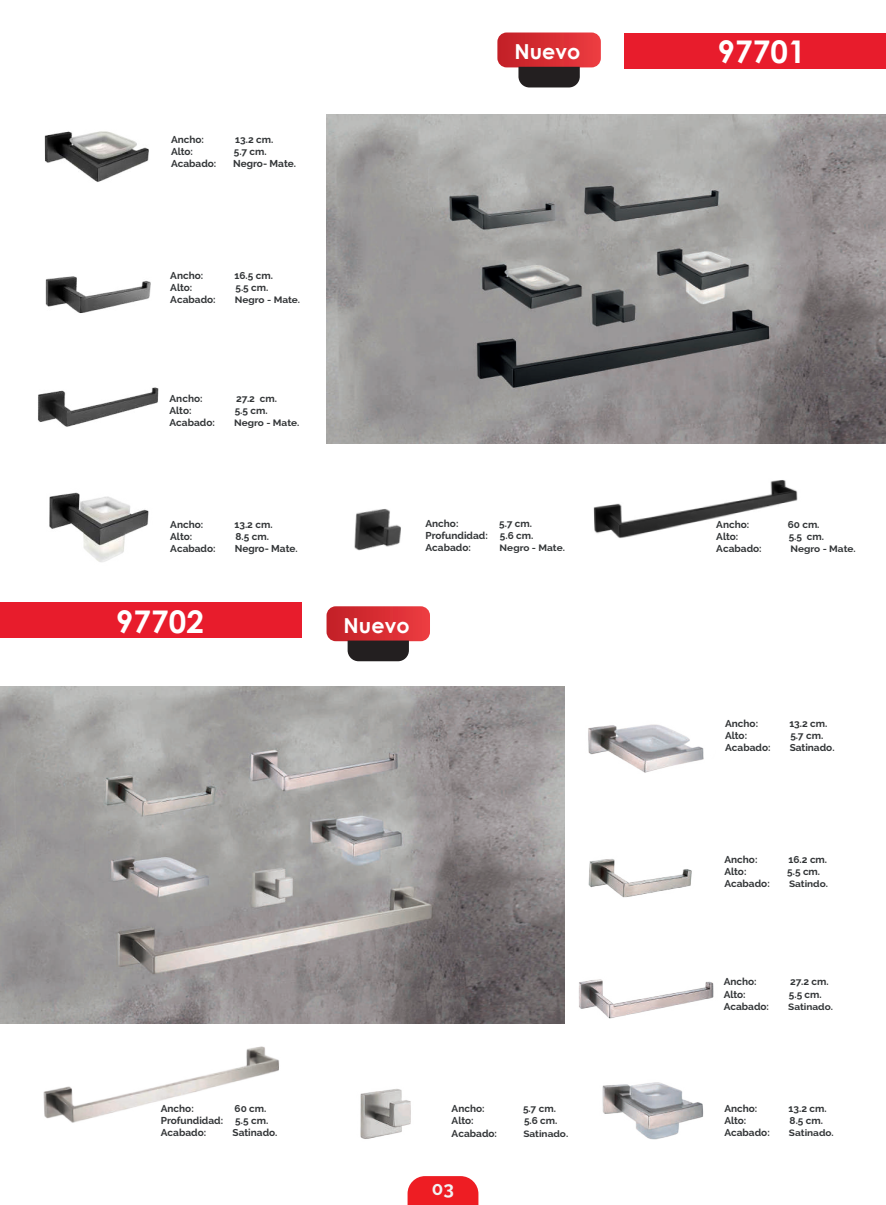
<style>
.page{position:relative;width:886px;height:1205px;background:#fff}
.page>*{position:absolute;margin:0;border:0;box-sizing:border-box;transform-origin:0 0}
.t1{font:700 31.25px "Century Gothic";letter-spacing:.005em;color:#fff}
.t2{font:700 20.62px "Century Gothic";letter-spacing:.005em;color:#fff}
.t3{font:700 18.75px "Raleway";color:#f2f3f4}
.t4{font:700 10px/12px "Raleway";color:#333638}
.t5{font:700 9.25px "Raleway";color:#333638;scale:1.08 1}
.s1{font-size:9.25px}
</style>
<div class="page">
<img style="left:0;top:686px;width:564px;height:337px">
<img style="left:360px;top:1089px;width:51px;height:50px">
<img style="left:43px;top:1046px;width:236px;height:77px">
<img style="left:602px;top:1082px;width:102px;height:58px">
<img style="left:579px;top:979px;width:135px;height:40px">
<img style="left:588px;top:859px;width:104px;height:39px">
<img style="left:588px;top:724px;width:116px;height:49px">
<div style="left:624px;top:33px;width:262px;height:36px;background:#e81c2c"></div>
<div style="left:0;top:602px;width:301px;height:36px;background:#e81c2c"></div>
<img style="left:593px;top:480px;width:205px;height:58px">
<img style="left:49px;top:492px;width:100px;height:70px">
<img style="left:44px;top:131px;width:105px;height:51px">
<img style="left:38px;top:387px;width:121px;height:40px">
<img style="left:45px;top:276px;width:106px;height:37px">
<img style="left:354px;top:509px;width:47px;height:42px">
<img style="left:326px;top:114px;width:560px;height:330px">
<svg style="left:407px;top:1176px;width:71px;height:29px;background:#ef2d33"></svg>
<svg style="left:326px;top:606px;width:104px;height:55px"></svg>
<svg style="left:497px;top:33px;width:104px;height:54px"></svg>
<p class="t4" style="left:171px;top:134px;width:35px">Ancho:</p>
<p class="t4" style="left:235px;top:134px;width:40px">13.2 cm.</p>
<p class="t4" style="left:171px;top:146px;width:24px">Alto:</p>
<p class="t4" style="left:234px;top:146px;width:34px">5.7 cm.</p>
<p class="t4" style="left:171px;top:158px;width:47px">Acabado:</p>
<p class="t4" style="left:233px;top:158px;width:64px">Negro- Mate.</p>
<p class="t4" style="left:170px;top:269px;width:35px">Ancho:</p>
<p class="t4" style="left:234px;top:269px;width:40px">16.5 cm.</p>
<p class="t4" style="left:170px;top:281px;width:24px">Alto:</p>
<p class="t4" style="left:235px;top:281px;width:35px">5.5 cm.</p>
<p class="t4" style="left:170px;top:294px;width:47px">Acabado:</p>
<p class="t5" style="left:235px;top:294px;width:62px">Negro - Mate.</p>
<p class="t4" style="left:170px;top:392px;width:35px">Ancho:</p>
<p class="t4" style="left:236px;top:392px;width:42px">27.2 cm.</p>
<p class="t4" style="left:170px;top:404px;width:24px">Alto:</p>
<p class="t4" style="left:235px;top:404px;width:35px">5.5 cm.</p>
<p class="t4" style="left:170px;top:416px;width:47px">Acabado:</p>
<p class="t5" style="left:234px;top:417px;width:62px">Negro - Mate.</p>
<p class="t4" style="left:170px;top:518px;width:35px">Ancho:</p>
<p class="t4" style="left:234px;top:518px;width:40px">13.2 cm.</p>
<p class="t4" style="left:170px;top:530px;width:24px">Alto:</p>
<p class="t4" style="left:235px;top:530px;width:35px">8.5 cm.</p>
<p class="t4" style="left:170px;top:542px;width:47px">Acabado:</p>
<p class="t4" style="left:235px;top:542px;width:64px">Negro- Mate<span class="s1">.</span></p>
<h1 class="t1" style="left:116px;top:598px;width:90px">97702</h1>
<h2 class="t2" style="left:514px;top:36px;width:68px">Nuevo</h2>
<p class="t4" style="left:425px;top:518px;width:35px">Ancho:</p>
<p class="t4" style="left:425px;top:518px;width:109px;text-indent:74px">5.7 cm.<br>Profundidad: 5.6 cm.<br>Acabado:</p>
<p class="t5" style="left:500px;top:543px;width:62px">Negro - Mate.</p>
<h2 class="t2" style="left:343px;top:610px;width:68px">Nuevo</h2>
<p class="t4" style="left:161px;top:1102px;width:35px">Ancho:</p>
<p class="t4" style="left:161px;top:1102px;width:109px;text-indent:74px">60 cm.<br>Profundidad: 5.5 cm.<br>Acabado:</p>
<p class="t4" style="left:233px;top:1126px;width:46px">Satinado<span class="s1">.</span></p>
<p class="t4" style="left:452px;top:1103px;width:35px">Ancho:</p>
<p class="t4" style="left:523px;top:1103px;width:34px">5.7 cm.</p>
<p class="t4" style="left:452px;top:1115px;width:24px">Alto:</p>
<p class="t4" style="left:524px;top:1115px;width:35px">5.6 cm.</p>
<p class="t4" style="left:452px;top:1127px;width:47px">Acabado:</p>
<p class="t5" style="left:523px;top:1128px;width:43px">Satinado.</p>
<h3 class="t3" style="left:432px;top:1177px;width:24px">03</h3>
<h1 class="t1" style="left:717px;top:28px;width:90px">97701</h1>
<p class="t4" style="left:716px;top:518px;width:35px">Ancho:</p>
<p class="t4" style="left:788px;top:518px;width:33px">60 cm.</p>
<p class="t4" style="left:716px;top:530px;width:24px">Alto:</p>
<p class="t4" style="left:789px;top:530px;width:37px">5.5 cm.</p>
<p class="t4" style="left:716px;top:542px;width:47px">Acabado:</p>
<p class="t5" style="left:790px;top:543px;width:62px">Negro - Mate.</p>
<p class="t4" style="left:725px;top:717px;width:35px">Ancho:</p>
<p class="t4" style="left:789px;top:717px;width:40px">13.2 cm.</p>
<p class="t4" style="left:725px;top:730px;width:24px">Alto:</p>
<p class="t4" style="left:790px;top:730px;width:34px">5.7 cm.</p>
<p class="t4" style="left:725px;top:742px;width:47px">Acabado:</p>
<p class="t4" style="left:790px;top:742px;width:46px">Satinado<span class="s1">.</span></p>
<p class="t4" style="left:724px;top:853px;width:35px">Ancho:</p>
<p class="t4" style="left:788px;top:853px;width:40px">16.2 cm.</p>
<p class="t4" style="left:724px;top:865px;width:24px">Alto:</p>
<p class="t4" style="left:787px;top:865px;width:35px">5.5 cm.</p>
<p class="t4" style="left:724px;top:877px;width:47px">Acabado:</p>
<p class="t5" style="left:789px;top:878px;width:38px">Satindo.</p>
<p class="t4" style="left:724px;top:976px;width:35px">Ancho:</p>
<p class="t4" style="left:790px;top:976px;width:40px">27.2 cm.</p>
<p class="t4" style="left:724px;top:988px;width:24px">Alto:</p>
<p class="t4" style="left:789px;top:988px;width:35px">5.5 cm.</p>
<p class="t4" style="left:724px;top:1000px;width:47px">Acabado:</p>
<p class="t5" style="left:788px;top:1001px;width:43px">Satinado.</p>
<p class="t4" style="left:724px;top:1102px;width:35px">Ancho:</p>
<p class="t4" style="left:788px;top:1102px;width:40px">13.2 cm.</p>
<p class="t4" style="left:724px;top:1114px;width:24px">Alto:</p>
<p class="t4" style="left:789px;top:1114px;width:35px">8.5 cm.</p>
<p class="t4" style="left:724px;top:1126px;width:47px">Acabado:</p>
<p class="t5" style="left:789px;top:1127px;width:43px">Satinado.</p>
</div>
